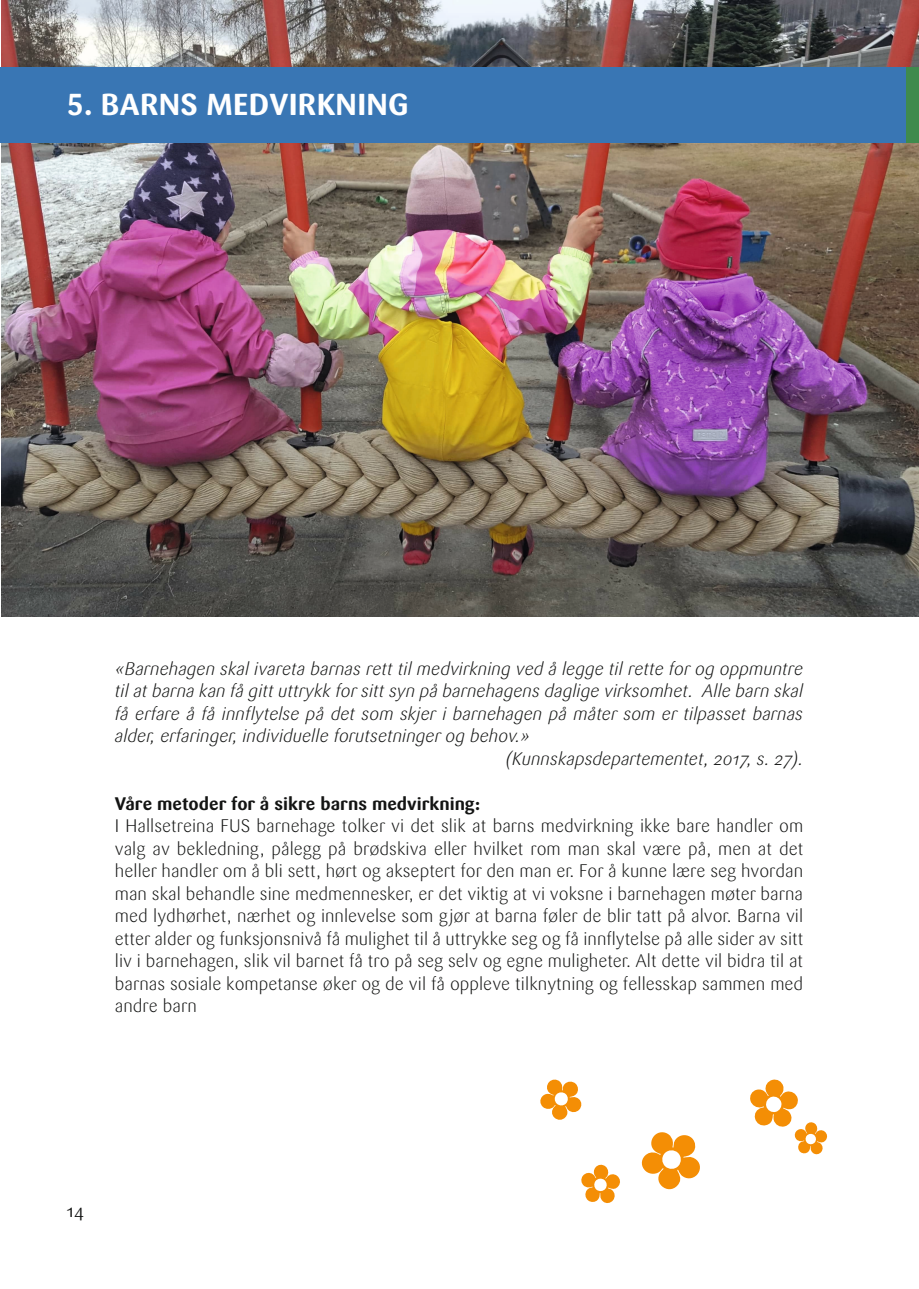
<style>
.page{position:relative;width:919px;height:1289px;background:#fff}
.page>*{position:absolute;margin:0;border:0;box-sizing:border-box;transform-origin:0 0}
.t1{font:700 30px "Sari OT";letter-spacing:.01em;color:#fff}
.t2{font:300 18px/22.5px "Sari OT";color:#131413;text-align:justify}
.t3{font:italic 300 18px "Sari OT";color:#131413}
.t4{font:700 18px "Sari OT";color:#131413}
.t5{font:18px "Sari OT";color:#131413}
</style>
<div class="page">
<img style="left:1px;top:0;width:917px;height:617px">
<div style="left:0;top:67px;width:906px;height:75px;background:#3976b4"></div>
<div style="left:906px;top:67px;width:12px;height:75px;background:#3f8a4d"></div>
<svg style="left:540px;top:1079px;width:42px;height:41px"></svg>
<svg style="left:750px;top:1079px;width:77px;height:75px"></svg>
<svg style="left:581px;top:1164px;width:39px;height:39px"></svg>
<svg style="left:641px;top:1132px;width:59px;height:58px"></svg>
<h1 class="t1" style="left:67px;top:85px;width:343px">5. BARNS MEDVIRKNING</h1>
<p class="t3" style="left:115px;top:656px;width:689px">«Barnehagen skal ivareta barnas rett til medvirkning ved å legge til rette for og oppmuntre</p>
<p class="t3" style="left:115px;top:679px;width:689px">til at barna kan få gitt uttrykk for sitt syn på barnehagens daglige virksomhet. Alle barn skal</p>
<p class="t3" style="left:115px;top:701px;width:689px">få erfare å få innflytelse på det som skjer i barnehagen på måter som er tilpasset barnas</p>
<p class="t3" style="left:115px;top:724px;width:417px">alder, erfaringer, individuelle forutsetninger og behov.»</p>
<p class="t3" style="left:506px;top:746px;width:299px">(Kunnskapsdepartementet, 2017, s. 27).</p>
<p class="t4" style="left:115px;top:791px;width:367px">Våre metoder for å sikre barns medvirkning:</p>
<p class="t2" style="left:115px;top:814px;width:690px">I Hallsetreina FUS barnehage tolker vi det slik at barns medvirkning ikke bare handler om valg av bekledning, pålegg på brødskiva eller hvilket rom man skal være på, men at det heller handler om å bli sett, hørt og akseptert for den man er. For å kunne lære seg hvordan man skal behandle sine medmennesker, er det viktig at vi voksne i barnehagen møter barna med lydhørhet, nærhet og innlevelse som gjør at barna føler de blir tatt på alvor. Barna vil etter alder og funksjonsnivå få mulighet til å uttrykke seg og få innflytelse på alle sider av sitt liv i barnehagen, slik vil barnet få tro på seg selv og egne muligheter. Alt dette vil bidra til at barnas sosiale kompetanse øker og de vil få oppleve tilknytning og fellesskap sammen med andre barn</p>
<p class="t5" style="left:67px;top:1198px;width:19px">14</p>
</div>
